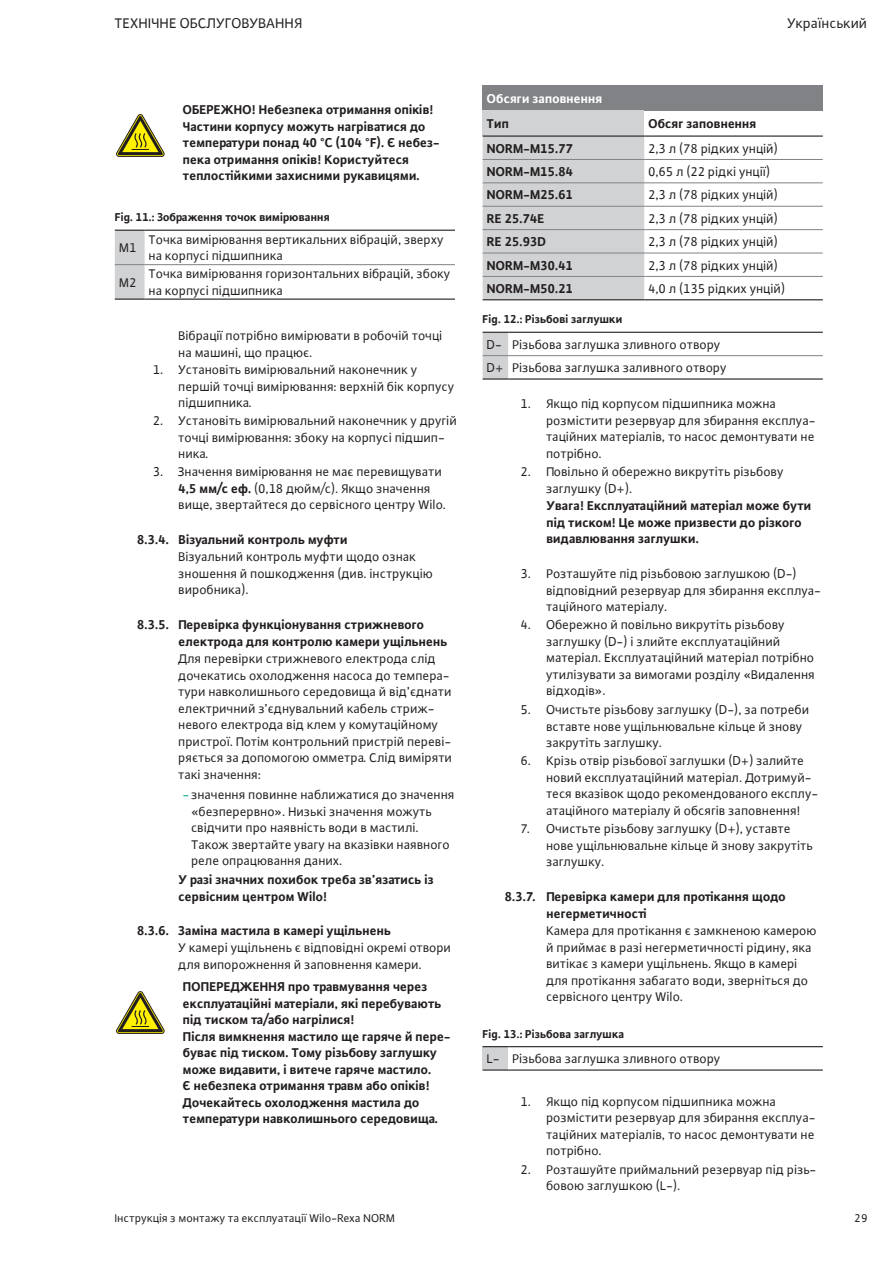
<style>
.page{position:relative;width:893px;height:1263px;background:#fff}
.page>*{position:absolute;margin:0;border:0;box-sizing:border-box;transform-origin:0 0}
.t1{font:15px "WILO Plus Global";color:#231f20}
.t2{font:13.5px/16.5px "WILO Plus Global";color:#231f20}
.t3{font:700 13.5px/16.5px "WILO Plus Global";color:#231f20}
.t4{font:700 13.5px "WILO Plus Global";color:#fff}
.t5{font:700 12px "WILO Plus Global";color:#231f20}
.t6{font:12px "WILO Plus Global";color:#231f20}
.s1{font-weight:700}
.s2{color:#0a8}
</style>
<div class="page">
<div style="left:115px;top:231px;width:30px;height:68px;background:#d1d2d4"></div>
<hr style="left:115px;top:230px;width:30px;height:1px;background:#231f20">
<hr style="left:145px;top:230px;width:310px;height:1px;background:#231f20">
<hr style="left:115px;top:299px;width:30px;height:1px;background:#231f20">
<hr style="left:145px;top:299px;width:310px;height:1px;background:#231f20">
<hr style="left:115px;top:264px;width:30px;height:1px;background:#808285">
<hr style="left:145px;top:264px;width:310px;height:1px;background:#808285">
<div style="left:483px;top:85px;width:340px;height:26px;background:#808285"></div>
<div style="left:483px;top:111px;width:161px;height:25px;background:#d1d2d4"></div>
<div style="left:483px;top:137px;width:161px;height:162px;background:#d1d2d4"></div>
<hr style="left:483px;top:159px;width:161px;height:1px;background:#808285">
<hr style="left:644px;top:159px;width:179px;height:1px;background:#808285">
<hr style="left:483px;top:182px;width:161px;height:1px;background:#808285">
<hr style="left:644px;top:182px;width:179px;height:1px;background:#808285">
<hr style="left:483px;top:206px;width:161px;height:1px;background:#808285">
<hr style="left:644px;top:206px;width:179px;height:1px;background:#808285">
<hr style="left:483px;top:229px;width:161px;height:1px;background:#808285">
<hr style="left:644px;top:229px;width:179px;height:1px;background:#808285">
<hr style="left:483px;top:253px;width:161px;height:1px;background:#808285">
<hr style="left:644px;top:253px;width:179px;height:1px;background:#808285">
<hr style="left:483px;top:276px;width:161px;height:1px;background:#808285">
<hr style="left:644px;top:276px;width:179px;height:1px;background:#808285">
<hr style="left:483px;top:299px;width:161px;height:1px;background:#231f20">
<hr style="left:644px;top:299px;width:179px;height:1px;background:#231f20">
<hr style="left:483px;top:136px;width:161px;height:1px;background:#231f20">
<hr style="left:644px;top:136px;width:179px;height:1px;background:#231f20">
<hr style="left:508px;top:332px;width:315px;height:1px;background:#231f20">
<hr style="left:483px;top:378px;width:25px;height:2px;background:#231f20">
<hr style="left:508px;top:378px;width:315px;height:2px;background:#231f20">
<svg style="left:483px;top:332px;width:25px;height:47px"></svg>
<hr style="left:508px;top:355px;width:315px;height:1px;background:#808285">
<div style="left:483px;top:1047px;width:25px;height:23px;background:#d1d2d4"></div>
<svg style="left:483px;top:1046px;width:25px;height:1px"></svg>
<hr style="left:508px;top:1046px;width:315px;height:1px;background:#231f20">
<svg style="left:483px;top:1069px;width:25px;height:1px"></svg>
<hr style="left:508px;top:1069px;width:315px;height:1px;background:#231f20">
<svg style="left:116px;top:114px;width:48px;height:43px"></svg>
<svg style="left:116px;top:991px;width:48px;height:43px"></svg>
<p class="t1" style="left:115px;top:14px;width:189px">ТЕХНІЧНЕ ОБСЛУГОВУВАННЯ</p>
<p class="t1" style="left:787px;top:14px;width:82px">Український</p>
<p class="t3" style="left:183px;top:101px;width:258px">ОБЕРЕЖНО! Небезпека отримання опіків!<br>Частини корпусу можуть нагріватися до температури понад 40 °C (104 °F). Є небез&shy;пека отримання опіків! Користуйтеся теплостійкими захисними рукавицями.</p>
<p class="t5" style="left:115px;top:210px;width:217px">Fig. 11.: Зображення точок вимірювання</p>
<p class="t2" style="left:119px;top:239px;width:19px">M1</p>
<p class="t2" style="left:149px;top:231px;width:297px">Точка вимірювання вертикальних вібрацій, зверху на корпусі підшипника</p>
<p class="t2" style="left:119px;top:274px;width:19px">M2</p>
<p class="t2" style="left:149px;top:265px;width:303px">Точка вимірювання горизонтальних вібрацій, збоку на корпусі підшипника</p>
<p class="t2" style="left:179px;top:327px;width:266px">Вібрації потрібно вимірювати в робочій точці на машині, що працює.</p>
<p class="t2" style="left:179px;top:361px;width:277px;text-indent:-26px">1. Установіть вимірювальний наконечник у першій точці вимірювання: верхній бік корпусу підшипника.</p>
<p class="t2" style="left:179px;top:412px;width:280px;text-indent:-26px">2. Установіть вимірювальний наконечник у другій точці вимірювання: збоку на корпусі підшип&shy;ника.</p>
<p class="t2" style="left:179px;top:463px;width:269px;text-indent:-26px">3. Значення вимірювання не має перевищувати<br><span class="s1">4,5 мм/с еф.</span> (0,18 дюйм/с). Якщо значення вище, звертайтеся до сервісного центру Wilo.</p>
<p class="t3" style="left:137px;top:531px;width:212px">8.3.4. Візуальний контроль муфти</p>
<p class="t2" style="left:179px;top:548px;width:256px">Візуальний контроль муфти щодо ознак зношення й пошкодження (див. інструкцію виробника).</p>
<p class="t3" style="left:179px;top:616px;width:270px;text-indent:-41px">8.3.5. Перевірка функціонування стрижневого електрода для контролю камери ущільнень</p>
<p class="t2" style="left:179px;top:650px;width:275px">Для перевірки стрижневого електрода слід дочекатись охолодження насоса до темпера&shy;тури навколишнього середовища й від’єднати електричний з’єднувальний кабель стриж&shy;невого електрода від клем у комутаційному пристрої. Потім контрольний пристрій переві&shy;ряється за допомогою омметра. Слід виміряти такі значення:</p>
<p class="t2" style="left:191px;top:786px;width:265px;text-indent:-9px"><span class="s2">-</span>значення повинне наближатися до значення «безперервно». Низькі значення можуть свідчити про наявність води в мастилі.<br>Також звертайте увагу на вказівки наявного реле опрацювання даних.</p>
<p class="t3" style="left:179px;top:871px;width:257px">У разі значних похибок треба зв’язатись із сервісним центром Wilo!</p>
<p class="t3" style="left:137px;top:922px;width:255px">8.3.6. Заміна мастила в камері ущільнень</p>
<p class="t2" style="left:179px;top:939px;width:274px">У камері ущільнень є відповідні окремі отвори для випорожнення й заповнення камери.</p>
<p class="t3" style="left:183px;top:978px;width:269px">ПОПЕРЕДЖЕННЯ про травмування через експлуатаційні матеріали, які перебувають під тиском та/або нагрілися!<br>Після вимкнення мастило ще гаряче й пере&shy;буває під тиском. Тому різьбову заглушку може видавити, і витече гаряче мастило.<br>Є небезпека отримання травм або опіків!<br>Дочекайтесь охолодження мастила до температури навколишнього середовища.</p>
<p class="t4" style="left:487px;top:90px;width:117px">Обсяги заповнення</p>
<p class="t3" style="left:487px;top:115px;width:24px">Тип</p>
<p class="t3" style="left:648px;top:115px;width:110px">Обсяг заповнення</p>
<p class="t3" style="left:487px;top:140px;width:88px">NORM-M15.77</p>
<p class="t2" style="left:648px;top:140px;width:131px">2,3 л (78 рідких унцій)</p>
<p class="t3" style="left:487px;top:163px;width:88px">NORM-M15.84</p>
<p class="t2" style="left:648px;top:163px;width:123px">0,65 л (22 рідкі унції)</p>
<p class="t3" style="left:487px;top:186px;width:88px">NORM-M25.61</p>
<p class="t2" style="left:648px;top:186px;width:131px">2,3 л (78 рідких унцій)</p>
<p class="t3" style="left:487px;top:210px;width:59px">RE 25.74E</p>
<p class="t2" style="left:648px;top:210px;width:131px">2,3 л (78 рідких унцій)</p>
<p class="t3" style="left:487px;top:233px;width:61px">RE 25.93D</p>
<p class="t2" style="left:648px;top:233px;width:131px">2,3 л (78 рідких унцій)</p>
<p class="t3" style="left:487px;top:257px;width:88px">NORM-M30.41</p>
<p class="t2" style="left:648px;top:257px;width:131px">2,3 л (78 рідких унцій)</p>
<p class="t3" style="left:487px;top:280px;width:88px">NORM-M50.21</p>
<p class="t2" style="left:648px;top:280px;width:138px">4,0 л (135 рідких унцій)</p>
<p class="t5" style="left:483px;top:312px;width:141px">Fig. 12.: Різьбові заглушки</p>
<p class="t2" style="left:487px;top:332px;width:241px;line-height:23.4px">D- Різьбова заглушка зливного отвору<br>D+ Різьбова заглушка заливного отвору</p>
<p class="t2" style="left:546px;top:395px;width:271px;text-indent:-26px">1. Якщо під корпусом підшипника можна розмістити резервуар для збирання експлуа&shy;таційних матеріалів, то насос демонтувати не потрібно.</p>
<p class="t2" style="left:546px;top:463px;width:239px;text-indent:-26px">2. Повільно й обережно викрутіть різьбову заглушку (D+).</p>
<p class="t3" style="left:546px;top:497px;width:266px">Увага! Експлуатаційний матеріал може бути під тиском! Це може призвести до різкого видавлювання заглушки.</p>
<p class="t2" style="left:546px;top:565px;width:276px;text-indent:-26px">3. Розташуйте під різьбовою заглушкою (D-) відповідний резервуар для збирання експлуа&shy;таційного матеріалу.</p>
<p class="t2" style="left:546px;top:616px;width:270px;text-indent:-26px">4. Обережно й повільно викрутіть різьбову заглушку (D-) і злийте експлуатаційний матеріал. Експлуатаційний матеріал потрібно утилізувати за вимогами розділу «Видалення відходів».</p>
<p class="t2" style="left:546px;top:701px;width:265px;text-indent:-26px">5. Очистьте різьбову заглушку (D-), за потреби вставте нове ущільнювальне кільце й знову закрутіть заглушку.</p>
<p class="t2" style="left:546px;top:752px;width:274px;text-indent:-26px">6. Крізь отвір різьбової заглушки (D+) залийте новий експлуатаційний матеріал. Дотримуй&shy;теся вказівок щодо рекомендованого експлу&shy;атаційного матеріалу й обсягів заповнення!</p>
<p class="t2" style="left:546px;top:820px;width:268px;text-indent:-26px">7. Очистьте різьбову заглушку (D+), уставте нове ущільнювальне кільце й знову закрутіть заглушку.</p>
<p class="t3" style="left:546px;top:888px;width:241px;text-indent:-41px">8.3.7. Перевірка камери для протікання щодо негерметичності</p>
<p class="t2" style="left:546px;top:922px;width:272px">Камера для протікання є замкненою камерою й приймає в разі негерметичності рідину, яка витікає з камери ущільнень. Якщо в камері для протікання забагато води, зверніться до сервісного центру Wilo.</p>
<p class="t5" style="left:483px;top:1026px;width:143px">Fig. 13.: Різьбова заглушка</p>
<p class="t2" style="left:487px;top:1050px;width:235px">L- Різьбова заглушка зливного отвору</p>
<p class="t2" style="left:546px;top:1093px;width:271px;text-indent:-26px">1. Якщо під корпусом підшипника можна розмістити резервуар для збирання експлуа&shy;таційних матеріалів, то насос демонтувати не потрібно.</p>
<p class="t2" style="left:546px;top:1161px;width:272px;text-indent:-26px">2. Розташуйте приймальний резервуар під різь&shy;бовою заглушкою (L-).</p>
<p class="t6" style="left:115px;top:1211px;width:282px">Інструкція з монтажу та експлуатації Wilo-Rexa NORM</p>
<p class="t6" style="left:854px;top:1211px;width:14px">29</p>
</div>
